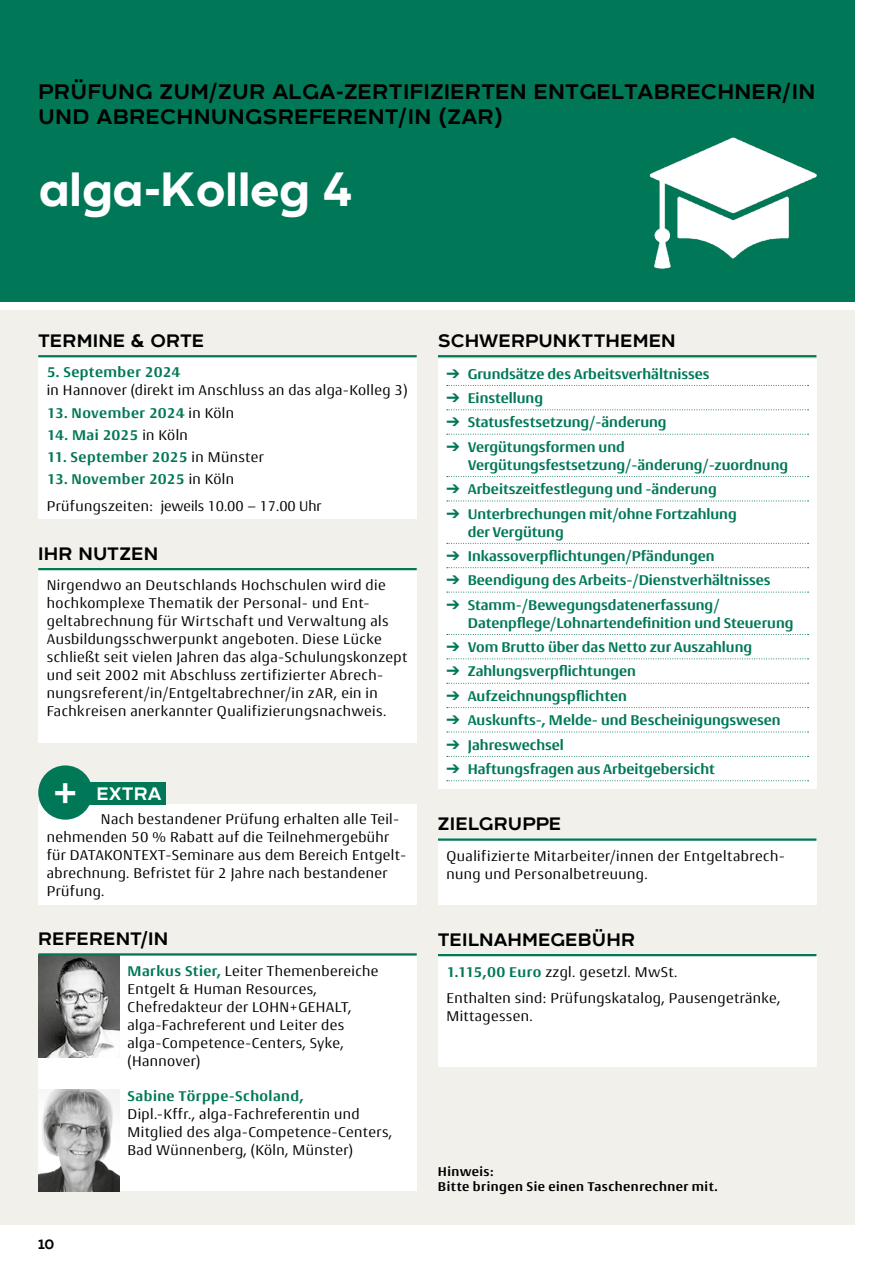
<style>
.page{position:relative;width:893px;height:1263px;background:#fff}
.page>*{position:absolute;margin:0;border:0;box-sizing:border-box;transform-origin:0 0}
.t1{font:700 48px "Arkibal";letter-spacing:-.03em;color:#fff}
.t2{font:42px "Arkibal";color:#fff}
.t3{font:700 21px/25.5px "Arkibal";letter-spacing:.01em;color:#000}
.t4{font:700 18px "Arkibal";letter-spacing:.01em;color:#000}
.t5{font:700 18px "Arkibal";letter-spacing:.01em;color:#fff}
.t6{font:15px/18px "Conto";letter-spacing:.025em;color:#000}
.t7{font:700 15px/18px "Conto";color:#007858}
.t8{font:700 15px "Conto";letter-spacing:.03em;color:#007858}
.t9{font:700 15px "Conto";letter-spacing:.02em;color:#007858}
.t10{font:700 13.5px/15px "Conto";letter-spacing:.035em;color:#000}
.t11{font:700 13.5px "Arkibal";color:#000}
.s1{font-weight:400;color:#000}
.s2{font-weight:700;color:#007858}
</style>
<div class="page">
<div style="left:0;top:310px;width:855px;height:915px;background:#f1f0ea"></div>
<div style="left:0;top:0;width:855px;height:302px;background:#007858"></div>
<div style="left:38px;top:570px;width:379px;height:173px;background:#fff"></div>
<hr style="left:38px;top:568px;width:379px;height:2px;background:#007858">
<div style="left:38px;top:357px;width:379px;height:162px;background:#fff"></div>
<hr style="left:38px;top:355px;width:379px;height:2px;background:#007858">
<div style="left:438px;top:841px;width:378px;height:64px;background:#fff"></div>
<hr style="left:438px;top:838px;width:378px;height:3px;background:#007858">
<div style="left:438px;top:359px;width:378px;height:429px;background:#fff"></div>
<svg style="left:447px;top:385px;width:361px;height:1px"></svg>
<svg style="left:447px;top:409px;width:361px;height:1px"></svg>
<svg style="left:447px;top:434px;width:361px;height:1px"></svg>
<svg style="left:447px;top:476px;width:361px;height:1px"></svg>
<svg style="left:447px;top:501px;width:361px;height:1px"></svg>
<svg style="left:447px;top:543px;width:361px;height:1px"></svg>
<svg style="left:447px;top:567px;width:361px;height:1px"></svg>
<svg style="left:447px;top:592px;width:361px;height:1px"></svg>
<svg style="left:447px;top:634px;width:361px;height:1px"></svg>
<svg style="left:447px;top:658px;width:361px;height:1px"></svg>
<svg style="left:447px;top:683px;width:361px;height:1px"></svg>
<svg style="left:447px;top:707px;width:361px;height:1px"></svg>
<svg style="left:447px;top:732px;width:361px;height:1px"></svg>
<svg style="left:447px;top:756px;width:361px;height:1px"></svg>
<svg style="left:447px;top:780px;width:361px;height:1px"></svg>
<hr style="left:438px;top:355px;width:378px;height:2px;background:#007858">
<div style="left:438px;top:957px;width:378px;height:110px;background:#fff"></div>
<hr style="left:438px;top:954px;width:378px;height:2px;background:#007858">
<div style="left:38px;top:956px;width:379px;height:234px;background:#fff"></div>
<img style="left:38px;top:955px;width:81px;height:102px">
<img style="left:38px;top:1089px;width:81px;height:102px">
<hr style="left:38px;top:953px;width:379px;height:2px;background:#007858">
<div style="left:38px;top:804px;width:379px;height:101px;background:#fff"></div>
<div style="left:84px;top:782px;width:82px;height:22px;background:#007858"></div>
<div style="left:38px;top:765px;width:54px;height:55px;background:#007858;border-radius:50%"></div>
<img style="left:649px;top:137px;width:168px;height:132px">
<h3 class="t3" style="left:38px;top:78px;width:778px">PRÜFUNG ZUM/ZUR ALGA-ZERTIFIZIERTEN ENTGELTABRECHNER/IN<br>UND ABRECHNUNGSREFERENT/IN (ZAR)</h3>
<h1 class="t1" style="left:38px;top:155px;width:316px">alga-Kolleg 4</h1>
<p class="t4" style="left:38px;top:327px;width:167px">TERMINE &amp; ORTE</p>
<p class="t8" style="left:47px;top:363px;width:135px">5. September 2024</p>
<p class="t6" style="left:47px;top:381px;width:362px">in Hannover (direkt im Anschluss an das alga-Kolleg 3)</p>
<p class="t9" style="left:47px;top:403px;width:189px">13. November 2024 <span class="s1">in Köln</span></p>
<p class="t7" style="left:47px;top:425px;width:143px">14. Mai 2025 <span class="s1">in Köln</span></p>
<p class="t8" style="left:47px;top:447px;width:219px">11. September 2025 <span class="s1">in Münster</span></p>
<p class="t6" style="left:47px;top:466px;width:276px;line-height:26.5px"><span class="s2">13. November 2025</span> in Köln<br>Prüfungszeiten: jeweils 10.00 – 17.00 Uhr</p>
<p class="t4" style="left:38px;top:540px;width:121px">IHR NUTZEN</p>
<p class="t6" style="left:47px;top:576px;width:362px">Nirgendwo an Deutschlands Hochschulen wird die hochkomplexe Thematik der Personal- und Ent&shy;geltabrechnung für Wirtschaft und Verwaltung als Ausbildungsschwerpunkt angeboten. Diese Lücke schließt seit vielen Jahren das alga-Schulungskonzept und seit 2002 mit Abschluss zertifizierter Abrech&shy;nungsreferent/in/Entgeltabrechner/in zAR, ein in Fachkreisen anerkannter Qualifizierungsnachweis.</p>
<h2 class="t2" style="left:54px;top:764px;width:25px">+</h2>
<p class="t5" style="left:97px;top:781px;width:66px">EXTRA</p>
<p class="t6" style="left:47px;top:810px;width:359px;text-indent:54px">Nach bestandener Prüfung erhalten alle Teil&shy;nehmenden 50 % Rabatt auf die Teilnehmergebühr für DATAKONTEXT-Seminare aus dem Bereich Entgelt&shy;abrechnung. Befristet für 2 Jahre nach bestandener Prüfung.</p>
<p class="t4" style="left:38px;top:925px;width:131px">REFERENT/IN</p>
<p class="t11" style="left:38px;top:1234px;width:17px">10</p>
<p class="t6" style="left:128px;top:961px;width:252px"><span class="s2">Markus Stier,</span> Leiter Themenbereiche<br>Entgelt &amp; Human Resources,<br>Chefredakteur der LOHN+GEHALT, alga-Fachreferent und Leiter des alga-Competence-Centers, Syke, (Hannover)</p>
<p class="t8" style="left:128px;top:1086px;width:178px">Sabine Törppe-Scholand,</p>
<p class="t6" style="left:128px;top:1104px;width:266px">Dipl.-Kffr., alga-Fachreferentin und<br>Mitglied des alga-Competence-Centers,<br>Bad Wünnenberg, (Köln, Münster)</p>
<p class="t4" style="left:438px;top:327px;width:239px">SCHWERPUNKTTHEMEN</p>
<p class="t7" style="left:446px;top:364px;width:265px">➔ Grundsätze des Arbeitsverhältnisses</p>
<p class="t7" style="left:446px;top:389px;width:98px">➔ Einstellung</p>
<p class="t7" style="left:446px;top:413px;width:222px">➔ Statusfestsetzung/-änderung</p>
<p class="t7" style="left:468px;top:437px;width:322px;text-indent:-21px">➔ Vergütungsformen und<br>Vergütungsfestsetzung/-änderung/-zuordnung</p>
<p class="t7" style="left:446px;top:480px;width:272px">➔ Arbeitszeitfestlegung und -änderung</p>
<p class="t7" style="left:468px;top:504px;width:271px;text-indent:-21px">➔ Unterbrechungen mit/ohne Fortzahlung der Vergütung</p>
<p class="t7" style="left:446px;top:546px;width:270px">➔ Inkassoverpflichtungen/Pfändungen</p>
<p class="t7" style="left:446px;top:571px;width:325px">➔ Beendigung des Arbeits-/Dienstverhältnisses</p>
<p class="t7" style="left:468px;top:595px;width:327px;text-indent:-21px">➔ Stamm-/Bewegungsdatenerfassung/<br>Datenpflege/Lohnartendefinition und Steuerung</p>
<p class="t7" style="left:446px;top:638px;width:307px">➔ Vom Brutto über das Netto zur Auszahlung</p>
<p class="t7" style="left:446px;top:662px;width:191px">➔ Zahlungsverpflichtungen</p>
<p class="t7" style="left:446px;top:686px;width:182px">➔ Aufzeichnungspflichten</p>
<p class="t7" style="left:446px;top:711px;width:336px">➔ Auskunfts-, Melde- und Bescheinigungswesen</p>
<p class="t7" style="left:446px;top:735px;width:119px">➔ Jahreswechsel</p>
<p class="t7" style="left:446px;top:759px;width:270px">➔ Haftungsfragen aus Arbeitgebersicht</p>
<p class="t4" style="left:438px;top:811px;width:125px">ZIELGRUPPE</p>
<p class="t6" style="left:446px;top:846px;width:340px">Qualifizierte Mitarbeiter/innen der Entgeltabrech&shy;nung und Personalbetreuung.</p>
<p class="t4" style="left:438px;top:926px;width:199px">TEILNAHMEGEBÜHR</p>
<p class="t6" style="left:446px;top:958px;width:335px;line-height:26.5px"><span class="s2">1.115,00 Euro</span> zzgl. gesetzl. MwSt.<br>Enthalten sind: Prüfungskatalog, Pausengetränke,</p>
<p class="t6" style="left:446px;top:1007px;width:88px">Mittagessen.</p>
<p class="t10" style="left:438px;top:1164px;width:281px">Hinweis:<br>Bitte bringen Sie einen Taschenrechner mit.</p>
</div>
